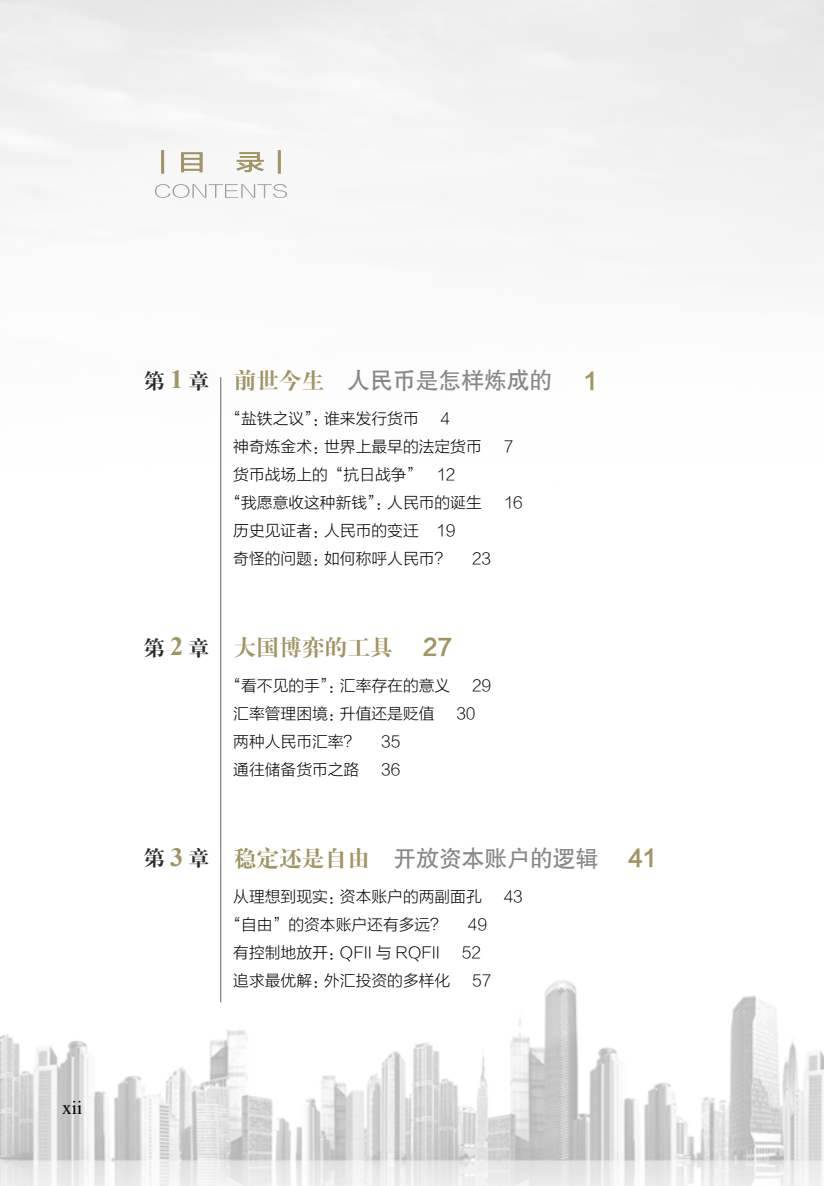
<style>
.page{position:relative;width:824px;height:1186px;background:#fff}
.page>*{position:absolute;margin:0;border:0;box-sizing:border-box;transform-origin:0 0}
.t1{font:22.75px "H Yb 1 gj";color:#888}
.t2{font:22.75px "H Ya 4 gj";color:#a19562}
.t3{font:22.75px "FZLTZHK GBK1 0";color:#a19562}
.t4{font:19.25px "Times";color:#000}
.t5{font:15.75px/28px "FZLTKHK GBK1 0";color:#000}
.s1{font-family:"H Ya 4 gj";font-size:21px;color:#292929}
.s2{font-family:"Times New Roman";font-weight:700;font-size:26.25px;color:#a19562}
.s3{font-family:"H Ya 4 gj";color:#a19562}
.s4{font-family:"FZLTXHK GBK1 0"}
.s5{font-size:21px;color:#292929}
.s6{font-family:"Times New Roman";font-weight:700;font-size:26.25px}
</style>
<div class="page">
<img style="left:0;top:0;width:823px;height:1186px">
<hr style="left:220px;top:377px;width:1px;height:625px;background:#636363">
<svg style="left:161px;top:150px;width:120px;height:24px"></svg>
<svg style="left:155px;top:184px;width:132px;height:14px"></svg>
<p class="t4" style="left:62px;top:1097px;width:22px">xii</p>
<h1 class="t1" style="left:144px;top:369px;width:410px"><span class="s1">第</span> <span class="s2">1</span> <span class="s1">章</span> <span class="s3">前世今生</span> 人民币是怎样炼成的</h1>
<h1 class="t3" style="left:584px;top:368px;width:15px">1</h1>
<p class="t5" style="left:225px;top:404px;width:195px">“盐铁之议”<span class="s4">：</span>谁来发行货币</p>
<p class="t5" style="left:233px;top:404px;width:250px;text-indent:207px">4<br>神奇炼金术<span class="s4">：</span>世界上最早的法定货币</p>
<p class="t5" style="left:503px;top:432px;width:11px">7</p>
<p class="t5" style="left:225px;top:460px;width:258px;text-indent:8px">货币战场上的“抗日战争” 12<br>“我愿意收这种新钱”<span class="s4">：</span>人民币的诞生</p>
<p class="t5" style="left:233px;top:517px;width:224px">历史见证者<span class="s4">：</span>人民币的变迁 19奇怪的问题<span class="s4">：</span>如何称呼人民币？</p>
<p class="t5" style="left:472px;top:545px;width:21px">23</p>
<p class="t5" style="left:503px;top:488px;width:21px">16</p>
<h1 class="t2" style="left:144px;top:636px;width:250px"><span class="s5">第</span> <span class="s6">2</span> <span class="s5">章</span> 大国博弈的工具</h1>
<h1 class="t3" style="left:422px;top:635px;width:31px">27</h1>
<p class="t5" style="left:225px;top:671px;width:226px">“看不见的手”<span class="s4">：</span>汇率存在的意义</p>
<p class="t5" style="left:472px;top:671px;width:21px">29</p>
<p class="t5" style="left:233px;top:699px;width:203px">汇率管理困境<span class="s4">：</span>升值还是贬值</p>
<p class="t5" style="left:456px;top:699px;width:21px">30</p>
<p class="t5" style="left:233px;top:727px;width:127px">两种人民币汇率？</p>
<p class="t5" style="left:381px;top:727px;width:21px">35</p>
<p class="t5" style="left:233px;top:755px;width:127px">通往储备货币之路</p>
<p class="t5" style="left:381px;top:755px;width:21px">36</p>
<h1 class="t1" style="left:144px;top:847px;width:456px"><span class="s1">第</span> <span class="s2">3</span> <span class="s1">章</span> <span class="s3">稳定还是自由</span> 开放资本账户的逻辑</h1>
<h1 class="t3" style="left:628px;top:846px;width:30px">41</h1>
<p class="t5" style="left:233px;top:882px;width:250px">从理想到现实<span class="s4">：</span>资本账户的两副面孔</p>
<p class="t5" style="left:503px;top:882px;width:21px">43</p>
<p class="t5" style="left:225px;top:910px;width:222px">“自由”的资本账户还有多远？</p>
<p class="t5" style="left:468px;top:910px;width:21px">49</p>
<p class="t5" style="left:233px;top:938px;width:208px">有控制地放开<span class="s4">：</span>QFII 与 RQFII</p>
<p class="t5" style="left:462px;top:938px;width:21px">52</p>
<p class="t5" style="left:233px;top:966px;width:218px">追求最优解<span class="s4">：</span>外汇投资的多样化</p>
<p class="t5" style="left:472px;top:966px;width:21px">57</p>
</div>
